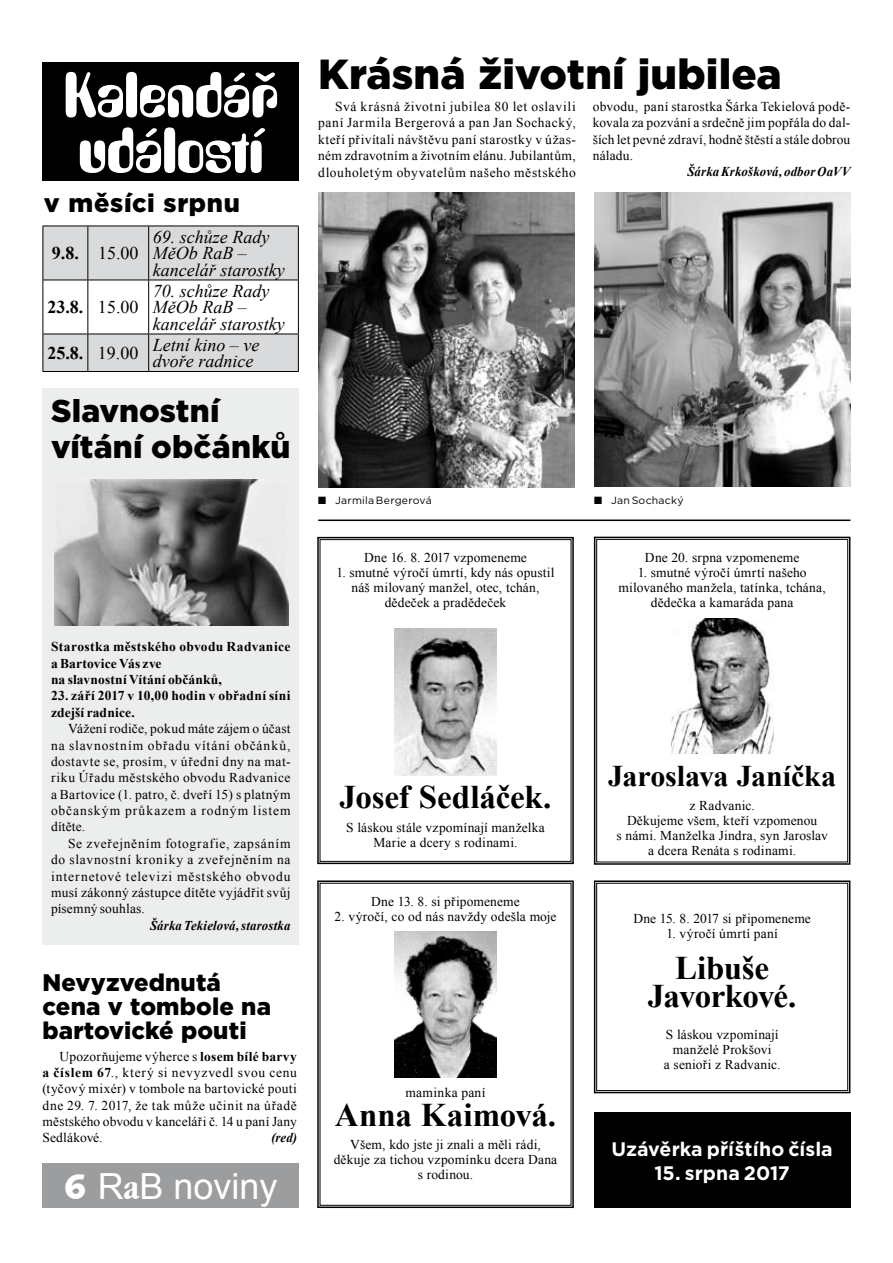
<style>
.page{position:relative;width:893px;height:1263px;background:#fff}
.page>*{position:absolute;margin:0;border:0;box-sizing:border-box;transform-origin:0 0}
.t1{font:62.1px/55.5px "Amelia AT";letter-spacing:-.01em;color:#fff;scale:1.06 1}
.t2{font:900 42px "Gotham";letter-spacing:.005em;color:#000}
.t3{font:36px "Arial";color:#fff}
.t4{font:700 33px/28.5px "Times New Roman";letter-spacing:-.015em;color:#000;text-align:center}
.t5{font:900 31.5px/36px "Gotham";letter-spacing:.005em;color:#000}
.t6{font:700 30px "Times New Roman";letter-spacing:-.01em;color:#000}
.t7{font:900 25.5px "Gotham";letter-spacing:.025em;color:#000}
.t8{font:900 24px/24px "Gotham";letter-spacing:.005em;color:#000}
.t9{font:700 19.5px "Gotham";color:#fff}
.t10{font:italic 18px/16.5px "Times New Roman";color:#000}
.t11{font:700 18px "Times New Roman";color:#000}
.t12{font:18px "Times New Roman";color:#000}
.t13{font:13.5px/16.4px "Times New Roman";letter-spacing:.015em;color:#000;text-align:center}
.t14{font:700 13.5px/16.4px "Times New Roman";letter-spacing:.015em;color:#000}
.t15{font:italic 700 13.5px "Times New Roman";letter-spacing:.01em;color:#000;scale:.95 1}
.t16{font:10.5px "Gotham";letter-spacing:.025em;color:#000}
.s1{font-weight:700}
.s2{font-weight:400}
.s3{font-family:"Humanst 531 Blk BTCE Black"}
.s4{font-family:"Garmd ITC Bk Cn BTCE Bold Condensed"}
.s5{font-family:"Dixieland Normal"}
</style>
<div class="page">
<div style="left:43px;top:388px;width:256px;height:557px;background:#eceded"></div>
<svg style="left:44px;top:227px;width:254px;height:144px"></svg>
<hr style="left:43px;top:226px;width:45px;height:1px;background:#000">
<hr style="left:43px;top:226px;width:1px;height:54px;background:#000">
<hr style="left:88px;top:226px;width:61px;height:1px;background:#000">
<hr style="left:87px;top:226px;width:1px;height:54px;background:#000">
<hr style="left:149px;top:226px;width:150px;height:1px;background:#000">
<hr style="left:148px;top:226px;width:1px;height:54px;background:#000">
<hr style="left:298px;top:226px;width:1px;height:54px;background:#000">
<hr style="left:43px;top:280px;width:45px;height:1px;background:#000">
<hr style="left:43px;top:280px;width:1px;height:54px;background:#000">
<hr style="left:88px;top:280px;width:61px;height:1px;background:#000">
<hr style="left:87px;top:280px;width:1px;height:54px;background:#000">
<hr style="left:149px;top:280px;width:150px;height:1px;background:#000">
<hr style="left:148px;top:280px;width:1px;height:54px;background:#000">
<hr style="left:298px;top:280px;width:1px;height:54px;background:#000">
<hr style="left:43px;top:334px;width:45px;height:1px;background:#000">
<hr style="left:43px;top:334px;width:1px;height:37px;background:#000">
<hr style="left:88px;top:334px;width:61px;height:1px;background:#000">
<hr style="left:87px;top:334px;width:1px;height:37px;background:#000">
<hr style="left:149px;top:334px;width:150px;height:1px;background:#000">
<hr style="left:148px;top:334px;width:1px;height:37px;background:#000">
<hr style="left:298px;top:334px;width:1px;height:37px;background:#000">
<hr style="left:43px;top:371px;width:45px;height:1px;background:#000">
<hr style="left:88px;top:371px;width:61px;height:1px;background:#000">
<hr style="left:149px;top:371px;width:150px;height:1px;background:#000">
<div style="left:43px;top:62px;width:256px;height:119px;background:#000"></div>
<div style="left:43px;top:1163px;width:256px;height:45px;background:#9c9d9f"></div>
<div style="left:594px;top:1113px;width:256px;height:95px;background:#000"></div>
<svg style="left:593px;top:536px;width:258px;height:329px"></svg>
<div style="left:596px;top:539px;width:252px;height:323px;border:1px solid #000"></div>
<svg style="left:317px;top:880px;width:257px;height:328px"></svg>
<svg style="left:593px;top:880px;width:258px;height:214px"></svg>
<div style="left:596px;top:883px;width:252px;height:208px;border:1px solid #000"></div>
<svg style="left:317px;top:536px;width:257px;height:329px"></svg>
<div style="left:320px;top:539px;width:251px;height:323px;border:1px solid #000"></div>
<img style="left:671px;top:618px;width:102px;height:135px">
<img style="left:394px;top:931px;width:103px;height:146px">
<img style="left:394px;top:629px;width:103px;height:146px">
<img style="left:318px;top:193px;width:257px;height:294px">
<img style="left:54px;top:479px;width:235px;height:146px">
<img style="left:594px;top:193px;width:256px;height:293px">
<hr style="left:318px;top:519px;width:532px;height:2px;background:#000">
<h1 class="t1" style="left:63px;top:68px;width:205px">Kalendář událostí</h1>
<h3 class="t7" style="left:44px;top:185px;width:198px">v měsíci srpnu</h3>
<h3 class="t12" style="left:52px;top:241px;width:88px"><span class="s1">9.8.</span> 15.00</h3>
<h3 class="t11" style="left:47px;top:295px;width:93px">23.8. <span class="s2">15.00</span></h3>
<h3 class="t10" style="left:153px;top:228px;width:133px">69. schůze Rady<br>MěOb RaB – kancelář starostky</h3>
<h3 class="t10" style="left:153px;top:282px;width:133px">70. schůze Rady<br>MěOb RaB – kancelář starostky</h3>
<h3 class="t11" style="left:47px;top:340px;width:93px">25.8. <span class="s2">19.00</span></h3>
<h3 class="t10" style="left:153px;top:336px;width:108px">Letní kino – ve dvoře radnice</h3>
<h3 class="t5" style="left:51px;top:393px;width:241px">Slavnostní vítání občánků</h3>
<p class="t14" style="left:51px;top:638px;width:241px">Starostka městského obvodu Radvanice a Bartovice Vás zve<br>na slavnostní Vítání občánků,</p>
<p class="t14" style="left:51px;top:687px;width:241px">23. září 2017 v 10,00 hodin v obřadní síni zdejší radnice.</p>
<p class="t13" style="left:51px;top:720px;width:241px;text-align:justify;text-indent:17px">Vážení rodiče, pokud máte zájem o účast na slavnostním obřadu vítání občánků, dostavte se, prosím, v úřední dny na mat&shy;riku Úřadu městského obvodu Radvanice a Bartovice (1. patro, č. dveří 15) s platným občanským průkazem a rodným listem dítěte.</p>
<p class="t13" style="left:51px;top:835px;width:241px;text-align:justify;text-indent:17px">Se zveřejněním fotografie, zapsáním do slavnostní kroniky a zveřejněním na internetové televizi městského obvodu musí zákonný zástupce dítěte vyjádřit svůj písemný souhlas.</p>
<p class="t15" style="left:150px;top:916px;width:149px">Šárka Tekielová, starostka</p>
<h3 class="t8" style="left:43px;top:970px;width:230px">Nevyzvednutá cena v tombole na bartovické pouti</h3>
<p class="t13" style="left:43px;top:1048px;width:256px;text-align:justify;text-indent:17px">Upozorňujeme výherce s <span class="s1">losem bílé barvy a číslem 67</span>., který si nevyzvedl svou cenu (tyčový mixér) v tombole na bartovické pouti dne 29. 7. 2017, že tak může učinit na úřadě městského obvodu v kanceláři č. 14 u paní Jany Sedlákové.</p>
<p class="t15" style="left:271px;top:1128px;width:28px">(red)</p>
<h3 class="t3" style="left:64px;top:1163px;width:215px"><span class="s3">6</span> R<span class="s4">a</span>B noviny</h3>
<h2 class="t2" style="left:318px;top:45px;width:465px">Krásná životní jubilea</h2>
<p class="t13" style="left:318px;top:98px;width:259px;text-align:justify;text-indent:17px">Svá krásná životní jubilea 80 let oslavili paní Jarmila Bergerová a pan Jan Sochacký, kteří přivítali návštěvu paní starostky v úžas&shy;ném zdravotním a životním elánu. Jubilantům, dlouholetým obyvatelům našeho městského</p>
<p class="t13" style="left:593px;top:98px;width:259px;text-align:justify">obvodu, paní starostka Šárka Tekielová podě&shy;kovala za pozvání a srdečně jim popřála do dal&shy;ších let pevné zdraví, hodně štěstí a stále dobrou náladu.</p>
<p class="t15" style="left:687px;top:163px;width:173px">Šárka Krkošková, odbor OaVV</p>
<p class="t16" style="left:318px;top:493px;width:115px"><span class="s5">Q</span> Jarmila Bergerová</p>
<p class="t16" style="left:594px;top:493px;width:91px"><span class="s5">Q</span> Jan Sochacký</p>
<p class="t13" style="left:364px;top:549px;width:164px">Dne 16. 8. 2017 vzpomeneme</p>
<p class="t13" style="left:336px;top:565px;width:220px;line-height:15px">1. smutné výročí úmrtí, kdy nás opustil náš milovaný manžel, otec, tchán, dědeček a pradědeček</p>
<p class="t13" style="left:645px;top:549px;width:156px">Dne 20. srpna vzpomeneme</p>
<p class="t13" style="left:618px;top:565px;width:209px;line-height:15px">1. smutné výročí úmrtí našeho milovaného manžela, tatínka, tchána, dědečka a kamaráda pana</p>
<h3 class="t4" style="left:340px;top:782px;width:213px">Josef Sedláček.</h3>
<p class="t13" style="left:346px;top:819px;width:200px;line-height:15px">S láskou stále vzpomínají manželka<br>Marie a dcery s rodinami.</p>
<p class="t13" style="left:371px;top:893px;width:150px">Dne 13. 8. si připomeneme</p>
<p class="t13" style="left:334px;top:908px;width:223px">2. výročí, co od nás navždy odešla moje</p>
<p class="t13" style="left:406px;top:1084px;width:81px">maminka paní</p>
<h3 class="t4" style="left:335px;top:1099px;width:223px">Anna Kaimová.</h3>
<p class="t13" style="left:334px;top:1137px;width:225px;line-height:15px">Všem, kdo jste ji znali a měli rádi, děkuje za tichou vzpomínku dcera Dana s rodinou.</p>
<h3 class="t6" style="left:608px;top:755px;width:229px">Jaroslava Janíčka</h3>
<p class="t13" style="left:616px;top:797px;width:213px;line-height:15px">z Radvanic.<br>Děkujeme všem, kteří vzpomenou<br>s námi. Manželka Jindra, syn Jaroslav a dcera Renáta s rodinami.</p>
<p class="t13" style="left:633px;top:910px;width:179px">Dne 15. 8. 2017 si připomeneme</p>
<p class="t13" style="left:666px;top:925px;width:113px">1. výročí úmrtí paní</p>
<h3 class="t4" style="left:648px;top:953px;width:150px">Libuše<br>Javorkové.</h3>
<p class="t13" style="left:664px;top:1027px;width:118px;line-height:15px">S láskou vzpomínají manželé Prokšovi<br>a senioři z Radvanic.</p>
<h3 class="t9" style="left:612px;top:1136px;width:223px">Uzávěrka příštího čísla</h3>
<h3 class="t9" style="left:654px;top:1160px;width:137px">15. srpna 2017</h3>
</div>
